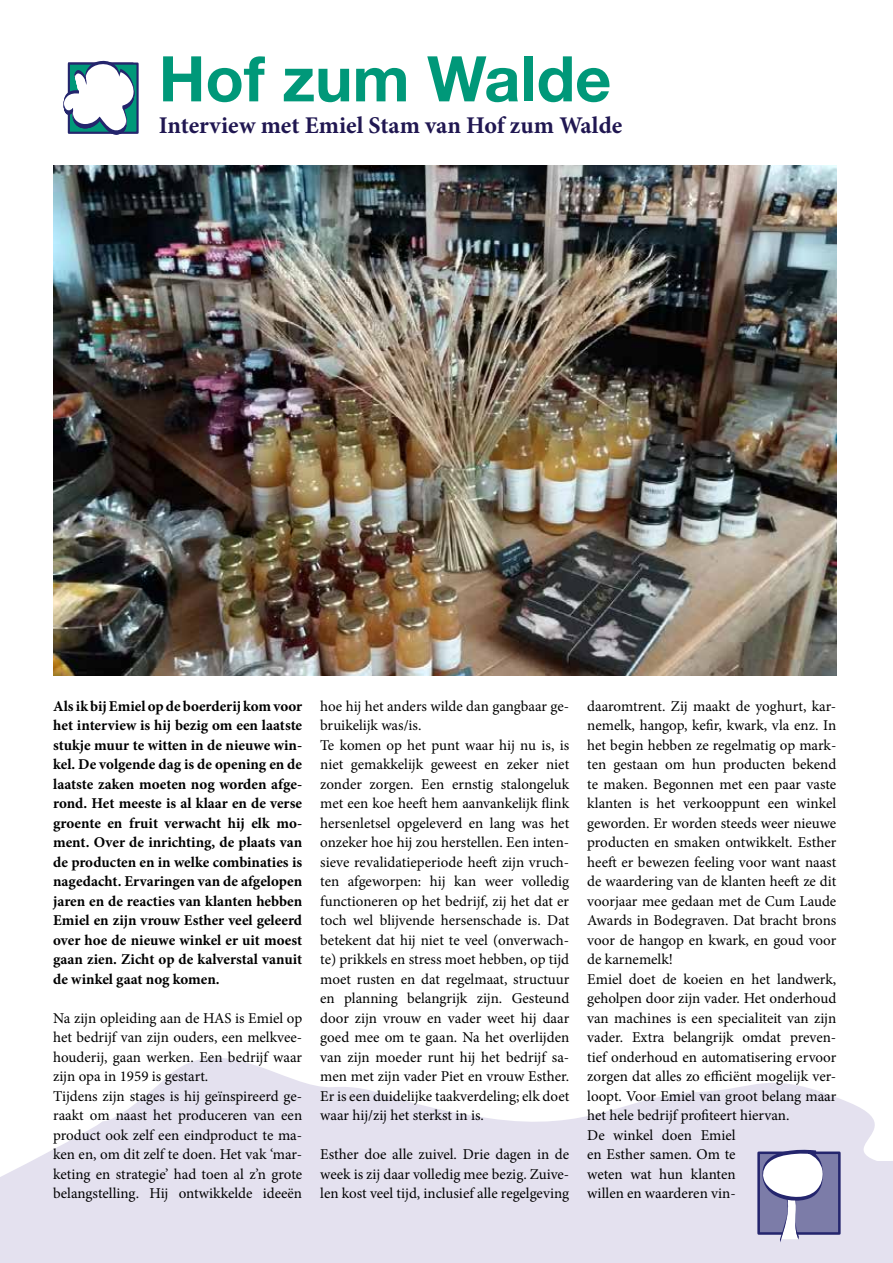
<style>
.page{position:relative;width:893px;height:1263px;background:#fff}
.page>*{position:absolute;margin:0;border:0;box-sizing:border-box;transform-origin:0 0}
.t1{font:700 63px "Helvetica Neue";color:#009879}
.t2{font:700 24px "Minion Pro";color:#201751}
.t3{font:15px/19.5px "Minion Pro";color:#000}
.t4{font:700 15px/19.5px "Minion Pro";color:#000;text-align:justify}
</style>
<div class="page">
<svg style="left:0;top:1058px;width:760px;height:205px;fill:#e4e1ef"></svg>
<svg style="left:63px;top:60px;width:76px;height:75px"></svg>
<div style="left:757px;top:1151px;width:84px;height:84px;border:3px solid #24256d"></div>
<svg style="left:760px;top:1083px;width:133px;height:180px"></svg>
<img style="left:53px;top:166px;width:783px;height:510px">
<h1 class="t1" style="left:159px;top:40px;width:454px">Hof zum Walde</h1>
<h2 class="t2" style="left:159px;top:108px;width:465px">Interview met Emiel Stam van Hof zum Walde</h2>
<p class="t4" style="left:53px;top:696px;width:251px">Als ik bij Emiel op de boerderij kom voor het interview is hij bezig om een laatste stukje muur te witten in de nieuwe win&shy;kel. De volgende dag is de opening en de laatste zaken moeten nog worden afge&shy;rond. Het meeste is al klaar en de verse groente en fruit verwacht hij elk mo&shy;ment. Over de inrichting, de plaats van de producten en in welke combinaties is nagedacht. Ervaringen van de afgelopen jaren en de reacties van klanten hebben Emiel en zijn vrouw Esther veel geleerd over hoe de nieuwe winkel er uit moest gaan zien. Zicht op de kalverstal vanuit de winkel gaat nog komen.</p>
<p class="t3" style="left:53px;top:1008px;width:251px">Na zijn opleiding aan de HAS is Emiel op het bedrijf van zijn ouders, een melkvee&shy;houderij, gaan werken. Een bedrijf waar zijn opa in 1959 is gestart.<br>Tijdens zijn stages is hij geïnspireerd ge&shy;raakt om naast het produceren van een product ook zelf een eindproduct te ma&shy;ken en, om dit zelf te doen. Het vak ‘mar&shy;keting en strategie’ had toen al z’n grote belangstelling. Hij ontwikkelde ideeën</p>
<p class="t3" style="left:320px;top:696px;width:251px">hoe hij het anders wilde dan gangbaar ge&shy;bruikelijk was/is.<br>Te komen op het punt waar hij nu is, is niet gemakkelijk geweest en zeker niet zonder zorgen. Een ernstig stalongeluk met een koe heeft hem aanvankelijk flink hersenletsel opgeleverd en lang was het onzeker hoe hij zou herstellen. Een inten&shy;sieve revalidatieperiode heeft zijn vruch&shy;ten afgeworpen: hij kan weer volledig functioneren op het bedrijf, zij het dat er toch wel blijvende hersenschade is. Dat betekent dat hij niet te veel (onverwach&shy;te) prikkels en stress moet hebben, op tijd moet rusten en dat regelmaat, structuur en planning belangrijk zijn. Gesteund door zijn vrouw en vader weet hij daar goed mee om te gaan. Na het overlijden van zijn moeder runt hij het bedrijf sa&shy;men met zijn vader Piet en vrouw Esther.<br>Er is een duidelijke taakverdeling; elk doet waar hij/zij het sterkst in is.</p>
<p class="t3" style="left:320px;top:1145px;width:251px;text-align:justify">Esther doe alle zuivel. Drie dagen in de week is zij daar volledig mee bezig. Zuive&shy;len kost veel tijd, inclusief alle regelgeving</p>
<p class="t3" style="left:587px;top:696px;width:251px">daaromtrent. Zij maakt de yoghurt, kar&shy;nemelk, hangop, kefir, kwark, vla enz. In het begin hebben ze regelmatig op mark&shy;ten gestaan om hun producten bekend te maken. Begonnen met een paar vaste klanten is het verkooppunt een winkel geworden. Er worden steeds weer nieuwe producten en smaken ontwikkelt. Esther heeft er bewezen feeling voor want naast de waardering van de klanten heeft ze dit voorjaar mee gedaan met de Cum Laude Awards in Bodegraven. Dat bracht brons voor de hangop en kwark, en goud voor de karnemelk!<br>Emiel doet de koeien en het landwerk, geholpen door zijn vader. Het onderhoud van machines is een specialiteit van zijn vader. Extra belangrijk omdat preven&shy;tief onderhoud en automatisering ervoor zorgen dat alles zo efficiënt mogelijk ver&shy;loopt. Voor Emiel van groot belang maar het hele bedrijf profiteert hiervan.<br>De winkel doen Emiel<br>en Esther samen. Om te<br>weten wat hun klanten<br>willen en waarderen vin-</p>
</div>
